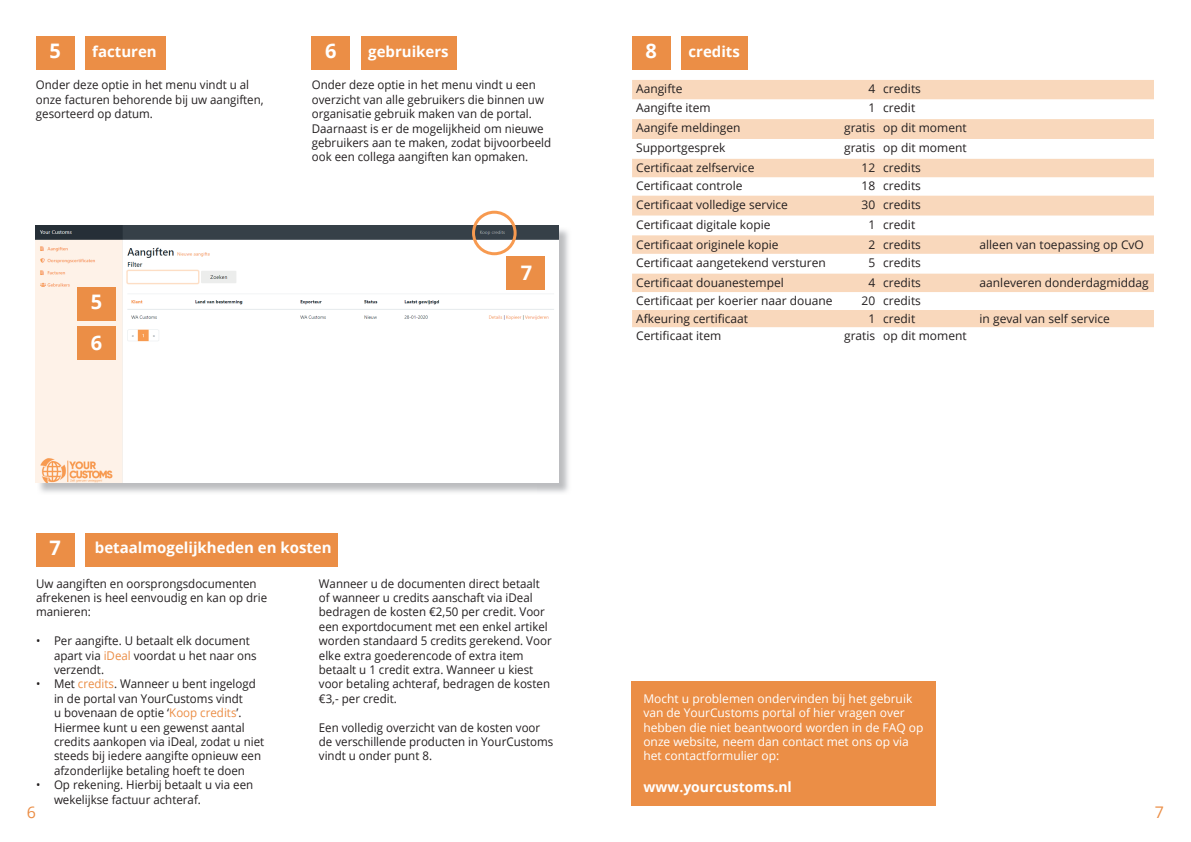
<style>
.page{position:relative;width:1191px;height:842px;background:#fff}
.page>*{position:absolute;margin:0;border:0;box-sizing:border-box;transform-origin:0 0}
.t1{font:700 20px/41.3px "Open Sans";color:#fff}
.t2{font:16px "Open Sans";color:#eb8e46}
.t3{font:700 15px "Open Sans";color:#fff}
.t4{font:700 14px "Open Sans";color:#fff}
.t5{font:12px/14.4px "Open Sans";color:#231f20;scale:.96 1}
.t6{font:12px "Open Sans";color:#231f20}
.t7{font:12px/14.4px "Open Sans";color:#fff}
.s1{color:#eb8e46}
</style>
<div class="page">
<div style="left:85px;top:36px;width:81px;height:34px;background:#eb8e46"></div>
<div style="left:36px;top:36px;width:38px;height:34px;background:#eb8e46"></div>
<img style="left:37px;top:229px;width:532px;height:264px">
<img style="left:36px;top:226px;width:523px;height:256px">
<div style="left:507px;top:257px;width:38px;height:33px;background:#eb8e46"></div>
<div style="left:78px;top:287px;width:38px;height:33px;background:#eb8e46"></div>
<div style="left:472px;top:211px;width:44px;height:44px;border:3px solid #f79a50;border-radius:50%"></div>
<div style="left:77px;top:326px;width:39px;height:34px;background:#eb8e46"></div>
<div style="left:361px;top:36px;width:95px;height:34px;background:#eb8e46"></div>
<div style="left:312px;top:36px;width:38px;height:34px;background:#eb8e46"></div>
<div style="left:86px;top:533px;width:252px;height:34px;background:#eb8e46"></div>
<div style="left:36px;top:533px;width:38px;height:34px;background:#eb8e46"></div>
<div style="left:681px;top:36px;width:67px;height:34px;background:#eb8e46"></div>
<div style="left:632px;top:36px;width:38px;height:34px;background:#eb8e46"></div>
<div style="left:631px;top:682px;width:305px;height:124px;background:#eb8e46"></div>
<svg style="left:632px;top:80px;width:522px;height:247px;fill:#f9d8bc"></svg>
<h1 class="t1" style="left:49px;top:29px;width:13px">5</h1>
<p class="t3" style="left:92px;top:41px;width:66px">facturen</p>
<p class="t5" style="left:36px;top:77px;width:239px">Onder deze optie in het menu vindt u al onze facturen behorende bij uw aangiften, gesorteerd op datum.</p>
<h1 class="t1" style="left:91px;top:281px;width:13px">5<br>6</h1>
<h1 class="t1" style="left:325px;top:29px;width:13px">6</h1>
<p class="t3" style="left:368px;top:41px;width:82px">gebruikers</p>
<p class="t5" style="left:312px;top:77px;width:251px">Onder deze optie in het menu vindt u een overzicht van alle gebruikers die binnen uw organisatie gebruik maken van de portal.<br>Daarnaast is er de mogelijkheid om nieuwe gebruikers aan te maken, zodat bijvoorbeeld ook een collega aangiften kan opmaken.</p>
<h1 class="t1" style="left:521px;top:252px;width:13px">7</h1>
<h1 class="t1" style="left:645px;top:29px;width:13px">8</h1>
<p class="t3" style="left:688px;top:41px;width:53px">credits</p>
<p class="t6" style="left:636px;top:81px;width:48px">Aangifte</p>
<p class="t6" style="left:868px;top:81px;width:54px">4 credits</p>
<p class="t6" style="left:636px;top:100px;width:76px">Aangifte item</p>
<p class="t6" style="left:868px;top:100px;width:48px">1 credit</p>
<p class="t6" style="left:636px;top:120px;width:106px">Aangife meldingen</p>
<p class="t6" style="left:844px;top:120px;width:124px">gratis op dit moment</p>
<p class="t6" style="left:636px;top:140px;width:91px">Supportgesprek</p>
<p class="t6" style="left:844px;top:140px;width:124px">gratis op dit moment</p>
<p class="t6" style="left:636px;top:159px;width:120px">Certificaat zelfservice</p>
<p class="t6" style="left:861px;top:159px;width:61px">12 credits</p>
<p class="t6" style="left:636px;top:178px;width:108px">Certificaat controle</p>
<p class="t6" style="left:861px;top:178px;width:61px">18 credits</p>
<p class="t6" style="left:636px;top:196px;width:153px">Certificaat volledige service</p>
<p class="t6" style="left:861px;top:196px;width:61px">30 credits</p>
<p class="t6" style="left:636px;top:216px;width:136px">Certificaat digitale kopie</p>
<p class="t6" style="left:868px;top:216px;width:48px">1 credit</p>
<p class="t6" style="left:636px;top:236px;width:144px">Certificaat originele kopie</p>
<p class="t6" style="left:868px;top:236px;width:54px">2 credits</p>
<p class="t6" style="left:979px;top:236px;width:166px">alleen van toepassing op CvO</p>
<p class="t6" style="left:636px;top:254px;width:191px">Certificaat aangetekend versturen</p>
<p class="t6" style="left:868px;top:254px;width:54px">5 credits</p>
<p class="t6" style="left:636px;top:274px;width:149px">Certificaat douanestempel</p>
<p class="t6" style="left:868px;top:274px;width:54px">4 credits</p>
<p class="t6" style="left:979px;top:274px;width:171px">aanleveren donderdagmiddag</p>
<p class="t6" style="left:636px;top:293px;width:198px">Certificaat per koerier naar douane</p>
<p class="t6" style="left:861px;top:293px;width:61px">20 credits</p>
<p class="t6" style="left:636px;top:311px;width:114px">Afkeuring certificaat</p>
<p class="t6" style="left:868px;top:311px;width:48px">1 credit</p>
<p class="t6" style="left:979px;top:311px;width:132px">in geval van self service</p>
<p class="t6" style="left:636px;top:328px;width:87px">Certificaat item</p>
<p class="t6" style="left:844px;top:328px;width:124px">gratis op dit moment</p>
<h1 class="t1" style="left:49px;top:527px;width:13px">7</h1>
<p class="t3" style="left:95px;top:537px;width:238px">betaalmogelijkheden en kosten</p>
<p class="t5" style="left:319px;top:576px;width:244px">Wanneer u de documenten direct betaalt of wanneer u credits aanschaft via iDeal bedragen de kosten €2,50 per credit. Voor een exportdocument met een enkel artikel worden standaard 5 credits gerekend. Voor elke extra goederencode of extra item betaalt u 1 credit extra. Wanneer u kiest voor betaling achteraf, bedragen de kosten €3,- per credit.</p>
<p class="t5" style="left:319px;top:720px;width:246px">Een volledig overzicht van de kosten voor de verschillende producten in YourCustoms vindt u onder punt 8.</p>
<p class="t5" style="left:36px;top:576px;width:242px">Uw aangiften en oorsprongsdocumenten afrekenen is heel eenvoudig en kan op drie manieren:</p>
<p class="t5" style="left:54px;top:633px;width:212px;text-indent:-18px">• Per aangifte. U betaalt elk document apart via <span class="s1">iDeal</span> voordat u het naar ons verzendt.</p>
<p class="t5" style="left:54px;top:676px;width:220px;text-indent:-18px">• Met <span class="s1">credits</span>. Wanneer u bent ingelogd in de portal van YourCustoms vindt<br>u bovenaan de optie ‘<span class="s1">Koop credits</span>’.<br>Hiermee kunt u een gewenst aantal credits aankopen via iDeal, zodat u niet steeds bij iedere aangifte opnieuw een afzonderlijke betaling hoeft te doen</p>
<p class="t5" style="left:54px;top:777px;width:209px;text-indent:-18px">• Op rekening. Hierbij betaalt u via een wekelijkse factuur achteraf.</p>
<p class="t7" style="left:643px;top:691px;width:281px">Mocht u problemen ondervinden bij het gebruik van de YourCustoms portal of hier vragen over hebben die niet beantwoord worden in de FAQ op onze website, neem dan contact met ons op via het contactformulier op:</p>
<p class="t4" style="left:643px;top:777px;width:150px">www.yourcustoms.nl</p>
<h2 class="t2" style="left:27px;top:801px;width:11px">6</h2>
<h2 class="t2" style="left:1155px;top:801px;width:11px">7</h2>
</div>
